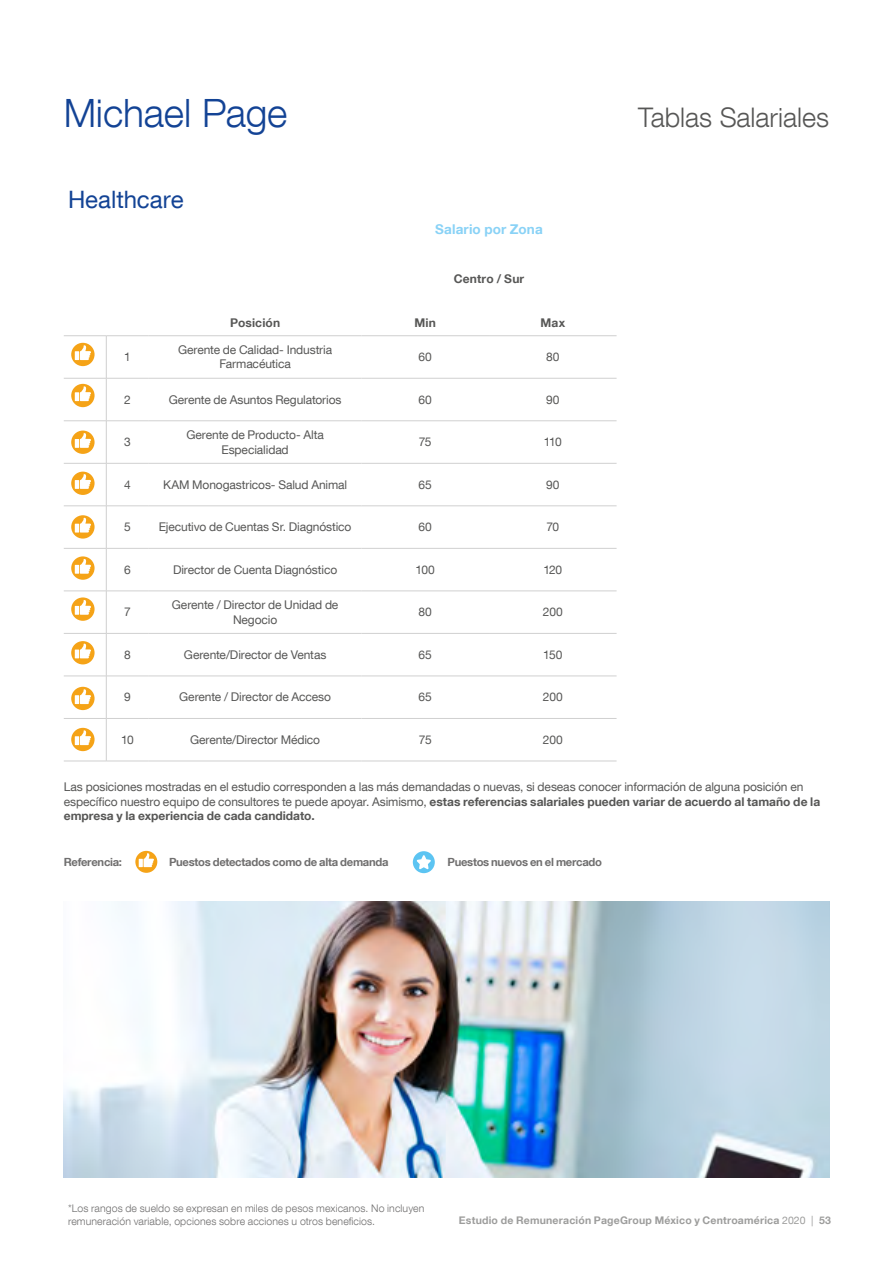
<style>
.page{position:relative;width:893px;height:1263px;background:#fff}
.page>*{position:absolute;margin:0;border:0;box-sizing:border-box;transform-origin:0 0}
.t1{font:300 39px "Helvetica Neue LT Com";letter-spacing:-.005em;color:#134395}
.t2{font:300 27px "Helvetica Neue LT Com";color:#575756}
.t3{font:24px "Helvetica Neue LT Com";color:#134395}
.t4{font:700 13.5px "Helvetica Neue LT Com";letter-spacing:.01em;color:#89d2f6}
.t5{font:12px/14.4px "Helvetica Neue LT Com";letter-spacing:-.01em;color:#575756;text-align:center}
.t6{font:700 12px "Helvetica Neue LT Com";letter-spacing:.015em;color:#575756}
.t7{font:700 11.25px "Helvetica Neue LT Com";letter-spacing:-.025em;color:#706f6f}
.t8{font:300 10.5px/12.6px "Helvetica Neue LT Com";letter-spacing:.01em;color:#706f6f}
.t9{font:700 10.5px "Helvetica Neue LT Com";letter-spacing:.02em;color:#9d9d9c}
.s1{font-weight:700}
.s2{font-weight:400}
</style>
<div class="page">
<hr style="left:106px;top:336px;width:1px;height:42px;background:#d0d0d0">
<hr style="left:149px;top:335px;width:212px;height:1px;background:#d0d0d0">
<hr style="left:361px;top:335px;width:128px;height:1px;background:#d0d0d0">
<hr style="left:489px;top:335px;width:128px;height:1px;background:#d0d0d0">
<hr style="left:106px;top:378px;width:1px;height:43px;background:#d0d0d0">
<hr style="left:149px;top:378px;width:212px;height:1px;background:#d0d0d0">
<hr style="left:361px;top:378px;width:128px;height:1px;background:#d0d0d0">
<hr style="left:489px;top:378px;width:128px;height:1px;background:#d0d0d0">
<hr style="left:106px;top:421px;width:1px;height:42px;background:#d0d0d0">
<hr style="left:149px;top:420px;width:212px;height:1px;background:#d0d0d0">
<hr style="left:361px;top:420px;width:128px;height:1px;background:#d0d0d0">
<hr style="left:489px;top:420px;width:128px;height:1px;background:#d0d0d0">
<hr style="left:106px;top:463px;width:1px;height:43px;background:#d0d0d0">
<hr style="left:149px;top:463px;width:212px;height:1px;background:#d0d0d0">
<hr style="left:361px;top:463px;width:128px;height:1px;background:#d0d0d0">
<hr style="left:489px;top:463px;width:128px;height:1px;background:#d0d0d0">
<hr style="left:106px;top:506px;width:1px;height:42px;background:#d0d0d0">
<hr style="left:149px;top:506px;width:212px;height:1px;background:#d0d0d0">
<hr style="left:361px;top:506px;width:128px;height:1px;background:#d0d0d0">
<hr style="left:489px;top:506px;width:128px;height:1px;background:#d0d0d0">
<hr style="left:106px;top:548px;width:1px;height:43px;background:#d0d0d0">
<hr style="left:149px;top:548px;width:212px;height:1px;background:#d0d0d0">
<hr style="left:361px;top:548px;width:128px;height:1px;background:#d0d0d0">
<hr style="left:489px;top:548px;width:128px;height:1px;background:#d0d0d0">
<hr style="left:106px;top:591px;width:1px;height:42px;background:#d0d0d0">
<hr style="left:149px;top:591px;width:212px;height:1px;background:#d0d0d0">
<hr style="left:361px;top:591px;width:128px;height:1px;background:#d0d0d0">
<hr style="left:489px;top:591px;width:128px;height:1px;background:#d0d0d0">
<hr style="left:106px;top:634px;width:1px;height:42px;background:#d0d0d0">
<hr style="left:149px;top:633px;width:212px;height:1px;background:#d0d0d0">
<hr style="left:361px;top:633px;width:128px;height:1px;background:#d0d0d0">
<hr style="left:489px;top:633px;width:128px;height:1px;background:#d0d0d0">
<hr style="left:106px;top:676px;width:1px;height:42px;background:#d0d0d0">
<hr style="left:149px;top:676px;width:212px;height:1px;background:#d0d0d0">
<hr style="left:361px;top:676px;width:128px;height:1px;background:#d0d0d0">
<hr style="left:489px;top:676px;width:128px;height:1px;background:#d0d0d0">
<hr style="left:106px;top:719px;width:1px;height:42px;background:#d0d0d0">
<hr style="left:149px;top:718px;width:212px;height:1px;background:#d0d0d0">
<hr style="left:361px;top:718px;width:128px;height:1px;background:#d0d0d0">
<hr style="left:489px;top:718px;width:128px;height:1px;background:#d0d0d0">
<hr style="left:149px;top:761px;width:212px;height:1px;background:#d0d0d0">
<hr style="left:361px;top:761px;width:128px;height:1px;background:#d0d0d0">
<hr style="left:489px;top:761px;width:128px;height:1px;background:#d0d0d0">
<hr style="left:64px;top:335px;width:42px;height:1px;background:#d0d0d0">
<hr style="left:106px;top:335px;width:43px;height:1px;background:#d0d0d0">
<hr style="left:64px;top:378px;width:42px;height:1px;background:#d0d0d0">
<hr style="left:106px;top:378px;width:43px;height:1px;background:#d0d0d0">
<hr style="left:64px;top:420px;width:42px;height:1px;background:#d0d0d0">
<hr style="left:106px;top:420px;width:43px;height:1px;background:#d0d0d0">
<hr style="left:64px;top:463px;width:42px;height:1px;background:#d0d0d0">
<hr style="left:106px;top:463px;width:43px;height:1px;background:#d0d0d0">
<hr style="left:64px;top:506px;width:42px;height:1px;background:#d0d0d0">
<hr style="left:106px;top:506px;width:43px;height:1px;background:#d0d0d0">
<hr style="left:64px;top:548px;width:42px;height:1px;background:#d0d0d0">
<hr style="left:106px;top:548px;width:43px;height:1px;background:#d0d0d0">
<hr style="left:64px;top:591px;width:42px;height:1px;background:#d0d0d0">
<hr style="left:106px;top:591px;width:43px;height:1px;background:#d0d0d0">
<hr style="left:64px;top:633px;width:42px;height:1px;background:#d0d0d0">
<hr style="left:106px;top:633px;width:43px;height:1px;background:#d0d0d0">
<hr style="left:64px;top:676px;width:42px;height:1px;background:#d0d0d0">
<hr style="left:106px;top:676px;width:43px;height:1px;background:#d0d0d0">
<hr style="left:64px;top:718px;width:42px;height:1px;background:#d0d0d0">
<hr style="left:106px;top:718px;width:43px;height:1px;background:#d0d0d0">
<hr style="left:64px;top:761px;width:42px;height:1px;background:#d0d0d0">
<hr style="left:106px;top:761px;width:43px;height:1px;background:#d0d0d0">
<svg style="left:71px;top:431px;width:24px;height:23px"></svg>
<svg style="left:75px;top:433px;width:16px;height:15px"></svg>
<svg style="left:71px;top:343px;width:24px;height:23px"></svg>
<svg style="left:75px;top:345px;width:16px;height:15px"></svg>
<svg style="left:71px;top:687px;width:24px;height:23px"></svg>
<svg style="left:75px;top:689px;width:16px;height:15px"></svg>
<svg style="left:71px;top:556px;width:24px;height:24px"></svg>
<svg style="left:75px;top:559px;width:16px;height:15px"></svg>
<svg style="left:71px;top:472px;width:24px;height:23px"></svg>
<svg style="left:75px;top:474px;width:16px;height:15px"></svg>
<svg style="left:71px;top:384px;width:24px;height:23px"></svg>
<svg style="left:75px;top:386px;width:16px;height:15px"></svg>
<svg style="left:71px;top:728px;width:24px;height:23px"></svg>
<svg style="left:75px;top:730px;width:16px;height:15px"></svg>
<svg style="left:71px;top:597px;width:24px;height:24px"></svg>
<svg style="left:75px;top:600px;width:16px;height:15px"></svg>
<svg style="left:71px;top:515px;width:24px;height:24px"></svg>
<svg style="left:75px;top:518px;width:16px;height:14px"></svg>
<svg style="left:71px;top:641px;width:24px;height:23px"></svg>
<svg style="left:75px;top:643px;width:16px;height:15px"></svg>
<img style="left:64px;top:902px;width:765px;height:276px">
<svg style="left:413px;top:851px;width:22px;height:22px"></svg>
<svg style="left:135px;top:851px;width:22px;height:22px"></svg>
<svg style="left:139px;top:853px;width:15px;height:14px"></svg>
<h1 class="t1" style="left:64px;top:90px;width:225px">Michael Page</h1>
<h2 class="t2" style="left:638px;top:101px;width:192px">Tablas Salariales</h2>
<h3 class="t3" style="left:68px;top:185px;width:117px">Healthcare</h3>
<p class="t4" style="left:435px;top:221px;width:109px">Salario por Zona</p>
<p class="t6" style="left:454px;top:271px;width:72px">Centro / Sur</p>
<p class="t6" style="left:230px;top:315px;width:52px">Posición</p>
<p class="t6" style="left:414px;top:315px;width:23px">Min</p>
<p class="t6" style="left:540px;top:315px;width:26px">Max</p>
<p class="t5" style="left:124px;top:349px;width:8px">1</p>
<p class="t5" style="left:178px;top:342px;width:156px">Gerente de Calidad- Industria<br>Farmacéutica</p>
<p class="t5" style="left:419px;top:349px;width:15px">60</p>
<p class="t5" style="left:546px;top:349px;width:15px">80</p>
<p class="t5" style="left:124px;top:392px;width:8px">2</p>
<p class="t5" style="left:169px;top:392px;width:174px">Gerente de Asuntos Regulatorios</p>
<p class="t5" style="left:419px;top:392px;width:15px">60</p>
<p class="t5" style="left:546px;top:392px;width:15px">90</p>
<p class="t5" style="left:124px;top:435px;width:8px">3</p>
<p class="t5" style="left:186px;top:427px;width:139px">Gerente de Producto- Alta<br>Especialidad</p>
<p class="t5" style="left:419px;top:435px;width:14px">75</p>
<p class="t5" style="left:544px;top:435px;width:20px">110</p>
<p class="t5" style="left:124px;top:477px;width:8px">4</p>
<p class="t5" style="left:163px;top:477px;width:186px">KAM Monogastricos- Salud Animal</p>
<p class="t5" style="left:419px;top:477px;width:15px">65</p>
<p class="t5" style="left:546px;top:477px;width:15px">90</p>
<p class="t5" style="left:124px;top:520px;width:8px">5</p>
<p class="t5" style="left:159px;top:520px;width:194px">Ejecutivo de Cuentas Sr. Diagnóstico</p>
<p class="t5" style="left:419px;top:520px;width:15px">60</p>
<p class="t5" style="left:546px;top:520px;width:14px">70</p>
<p class="t5" style="left:124px;top:562px;width:8px">6</p>
<p class="t5" style="left:173px;top:562px;width:166px">Director de Cuenta Diagnóstico</p>
<p class="t5" style="left:416px;top:562px;width:21px">100</p>
<p class="t5" style="left:543px;top:562px;width:20px">120</p>
<p class="t5" style="left:124px;top:605px;width:8px">7</p>
<p class="t5" style="left:172px;top:597px;width:168px">Gerente / Director de Unidad de<br>Negocio</p>
<p class="t5" style="left:419px;top:605px;width:15px">80</p>
<p class="t5" style="left:543px;top:605px;width:21px">200</p>
<p class="t5" style="left:124px;top:647px;width:8px">8</p>
<p class="t5" style="left:184px;top:647px;width:144px">Gerente/Director de Ventas</p>
<p class="t5" style="left:419px;top:647px;width:15px">65</p>
<p class="t5" style="left:543px;top:647px;width:21px">150</p>
<p class="t5" style="left:124px;top:690px;width:8px">9</p>
<p class="t5" style="left:179px;top:690px;width:153px">Gerente / Director de Acceso</p>
<p class="t5" style="left:419px;top:690px;width:15px">65</p>
<p class="t5" style="left:543px;top:690px;width:21px">200</p>
<p class="t5" style="left:121px;top:732px;width:14px">10</p>
<p class="t5" style="left:190px;top:732px;width:132px">Gerente/Director Médico</p>
<p class="t5" style="left:419px;top:732px;width:14px">75</p>
<p class="t5" style="left:543px;top:732px;width:21px">200</p>
<p class="t5" style="left:64px;top:779px;width:758px;text-align:left">Las posiciones mostradas en el estudio corresponden a las más demandadas o nuevas, si deseas conocer información de alguna posición en específico nuestro equipo de consultores te puede apoyar. Asimismo, <span class="s1">estas referencias salariales pueden variar de acuerdo al tamaño de la empresa y la experiencia de cada candidato.</span></p>
<p class="t7" style="left:64px;top:855px;width:60px">Referencia:</p>
<p class="t7" style="left:169px;top:855px;width:221px">Puestos detectados como de alta demanda</p>
<p class="t7" style="left:448px;top:855px;width:156px">Puestos nuevos en el mercado</p>
<p class="t8" style="left:68px;top:1202px;width:358px">*Los rangos de sueldo se expresan en miles de pesos mexicanos. No incluyen remuneración variable, opciones sobre acciones u otros beneficios.</p>
<p class="t9" style="left:459px;top:1214px;width:373px">Estudio de Remuneración PageGroup México y Centroamérica <span class="s2">2020 |</span> 53</p>
</div>
